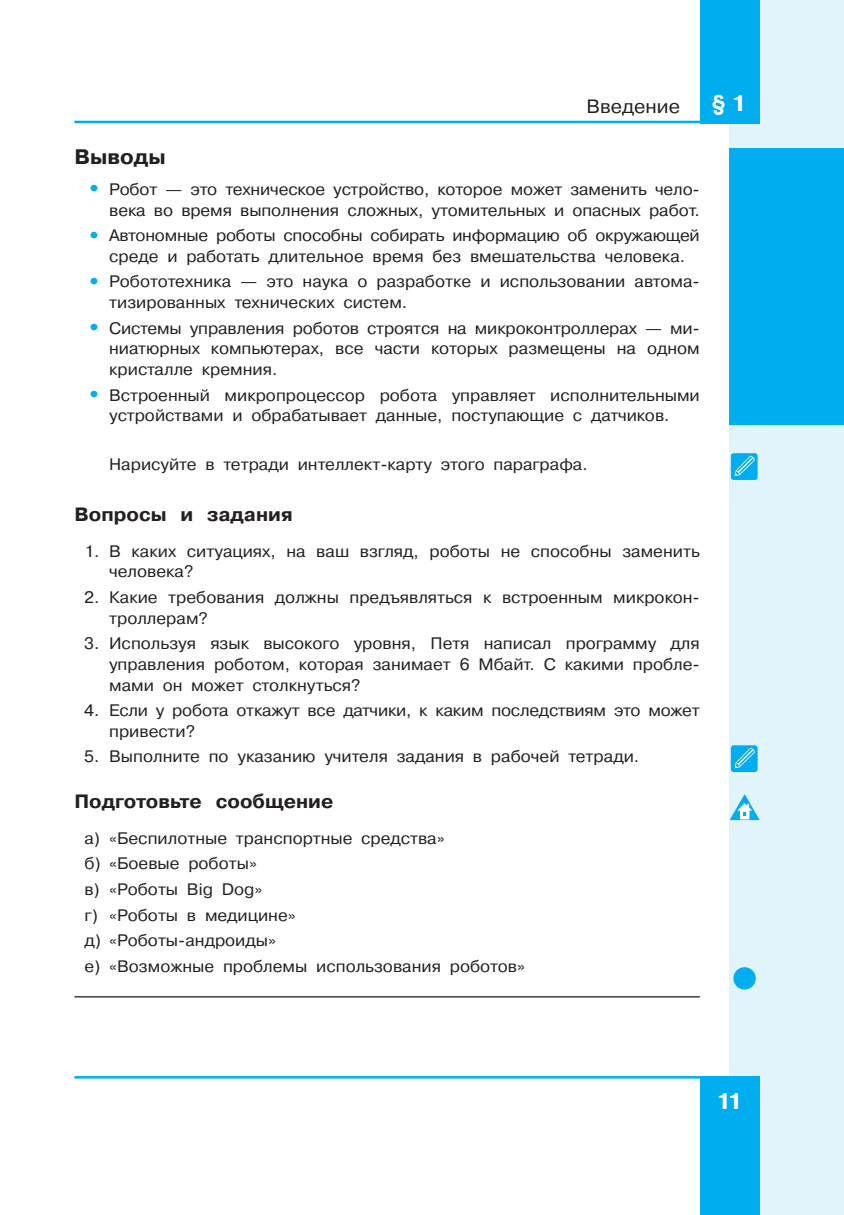
<style>
.page{position:relative;width:844px;height:1215px;background:#fff}
.page>*{position:absolute;margin:0;border:0;box-sizing:border-box;transform-origin:0 0}
.t1{font:700 22.75px "Pragmatica C San Pin";color:#fff}
.t2{font:700 21px "Pragmatica C San Pin";color:#231f20}
.t3{font:700 19.25px "Pragmatica C San Pin";color:#231f20}
.t4{font:19.25px "Pragmatica C San Pin";color:#231f20}
.t5{font:16.62px/20.7px "Pragmatica C San Pin";color:#231f20}
.s1{font-family:"School Book C San Pin";font-weight:700;font-size:31.5px;color:#00aeef}
</style>
<div class="page">
<div style="left:729px;top:0;width:114px;height:1214px;background:#e1f4fc"></div>
<div style="left:699px;top:1076px;width:60px;height:138px;background:#00aeef"></div>
<div style="left:699px;top:0;width:60px;height:123px;background:#00aeef"></div>
<hr style="left:74px;top:121px;width:685px;height:2px;background:#00aeef">
<hr style="left:74px;top:1076px;width:685px;height:2px;background:#00aeef">
<hr style="left:74px;top:996px;width:625px;height:1px;background:#231f20">
<div style="left:730px;top:453px;width:27px;height:27px;background:#00aeef;border-radius:3px"></div>
<svg style="left:734px;top:456px;width:20px;height:20px"></svg>
<div style="left:730px;top:745px;width:27px;height:27px;background:#00aeef;border-radius:3px"></div>
<svg style="left:734px;top:748px;width:20px;height:20px"></svg>
<svg style="left:730px;top:794px;width:29px;height:26px"></svg>
<div style="left:733px;top:967px;width:22px;height:22px;background:#00aeef;border-radius:50%"></div>
<div style="left:729px;top:148px;width:114px;height:277px;background:#00aeef"></div>
<p class="t4" style="left:586px;top:100px;width:95px">Введение</p>
<h1 class="t1" style="left:711px;top:95px;width:37px">§ 1</h1>
<p class="t2" style="left:74px;top:149px;width:93px">Выводы</p>
<p class="t5" style="left:83px;top:180px;width:618px;text-align:right"><span class="s1">•</span> Робот — это техническое устройство, которое может заменить чело&shy;века во время выполнения сложных, утомительных и опасных работ.</p>
<p class="t5" style="left:109px;top:226px;width:592px;text-indent:-26px"><span class="s1">•</span> Автономные роботы способны собирать информацию об окружающей среде и работать длительное время без вмешательства человека.</p>
<p class="t5" style="left:109px;top:273px;width:592px;text-indent:-26px"><span class="s1">•</span> Робототехника — это наука о разработке и использовании автома&shy;тизированных технических систем.</p>
<p class="t5" style="left:109px;top:319px;width:592px;text-align:justify;text-indent:-26px"><span class="s1">•</span> Системы управления роботов строятся на микроконтроллерах — ми&shy;ниатюрных компьютерах, все части которых размещены на одном кристалле кремния.</p>
<p class="t5" style="left:83px;top:386px;width:618px;text-align:center"><span class="s1">•</span> Встроенный микропроцессор робота управляет исполнительными устройствами и обрабатывает данные, поступающие с датчиков.</p>
<p class="t5" style="left:109px;top:455px;width:480px">Нарисуйте в тетради интеллект-карту этого параграфа.</p>
<p class="t3" style="left:74px;top:507px;width:220px">Вопросы и задания</p>
<p class="t5" style="left:109px;top:542px;width:592px;text-indent:-25px">1. В каких ситуациях, на ваш взгляд, роботы не способны заменить человека?</p>
<p class="t5" style="left:109px;top:588px;width:592px;text-indent:-25px">2. Какие требования должны предъявляться к встроенным микрокон&shy;троллерам?</p>
<p class="t5" style="left:109px;top:634px;width:592px;text-align:justify;text-indent:-25px">3. Используя язык высокого уровня, Петя написал программу для управления роботом, которая занимает 6 Мбайт. С какими пробле&shy;мами он может столкнуться?</p>
<p class="t5" style="left:109px;top:701px;width:592px;text-indent:-25px">4. Если у робота откажут все датчики, к каким последствиям это может привести?</p>
<p class="t5" style="left:84px;top:747px;width:556px">5. Выполните по указанию учителя задания в рабочей тетради.</p>
<p class="t3" style="left:74px;top:794px;width:260px">Подготовьте сообщение</p>
<p class="t5" style="left:84px;top:826px;width:442px;line-height:25.6px">а) «Беспилотные транспортные средства»<br>б) «Боевые роботы»<br>в) «Роботы Big Dog»<br>г) «Роботы в медицине»<br>д) «Роботы-андроиды»<br>е) «Возможные проблемы использования роботов»</p>
<h1 class="t1" style="left:716px;top:1092px;width:28px">11</h1>
</div>
